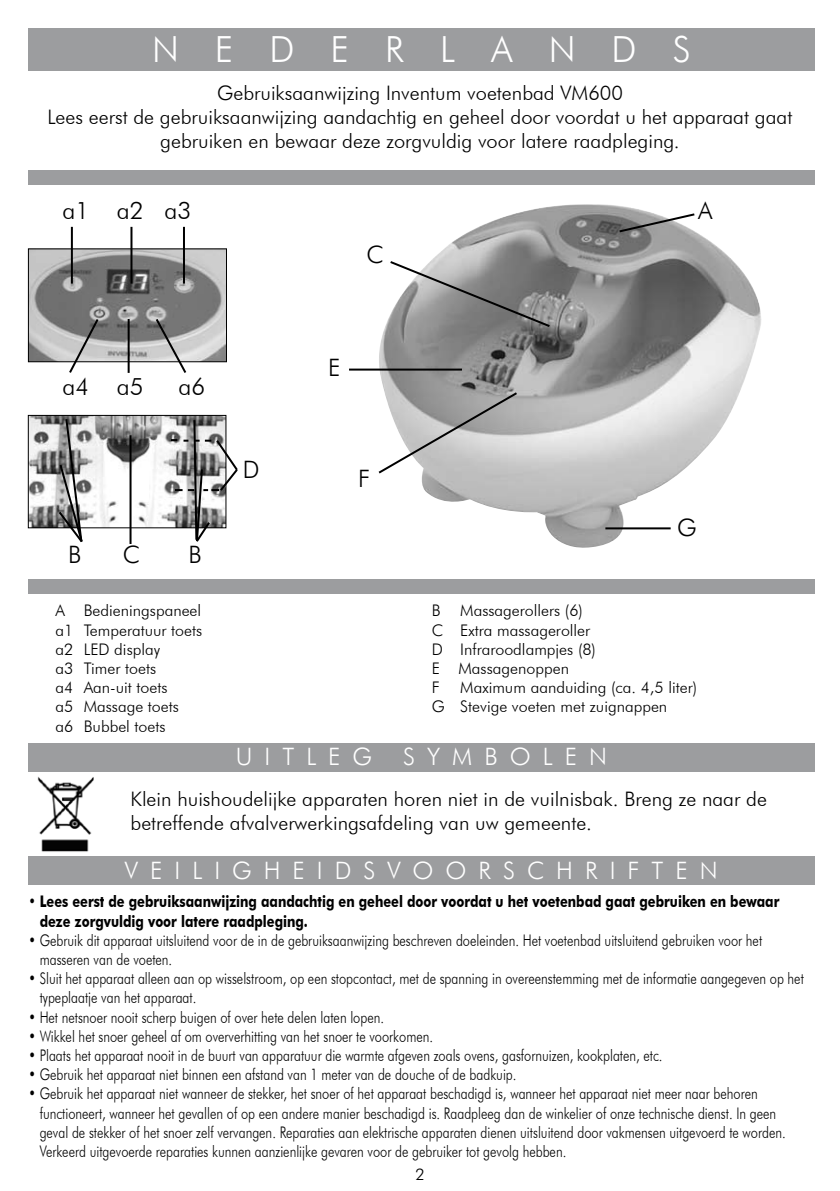
<style>
.page{position:relative;width:840px;height:1191px;background:#fff}
.page>*{position:absolute;margin:0;border:0;box-sizing:border-box;transform-origin:0 0}
.t1{font:300 36px "Futura BT";letter-spacing:1em;color:#fff}
.t2{font:300 24px "Futura BT";letter-spacing:.5em;color:#fff}
.t3{font:300 24px "Futura BT";color:#000}
.t4{font:300 20px/24px "Futura BT";color:#000;text-align:center}
.t5{font:300 16px/19.2px "Futura BT";color:#000;scale:.8 1}
.t6{font:300 16px/19.2px "Futura BT";color:#000}
.t7{font:700 16px/19.2px "Futura BT";color:#000;scale:.8 1}
</style>
<div class="page">
<img style="left:365px;top:204px;width:396px;height:344px">
<img style="left:30px;top:251px;width:195px;height:109px">
<div style="left:28px;top:249px;width:199px;height:113px;border:1px solid #000"></div>
<img style="left:30px;top:417px;width:194px;height:109px">
<div style="left:28px;top:415px;width:198px;height:113px;border:1px solid #000"></div>
<div style="left:28px;top:28px;width:786px;height:43px;background:#9c9d9f"></div>
<div style="left:28px;top:580px;width:786px;height:14px;background:#9c9d9f"></div>
<div style="left:28px;top:170px;width:786px;height:14px;background:#9c9d9f"></div>
<div style="left:28px;top:856px;width:786px;height:28px;background:#9c9d9f"></div>
<img style="left:37px;top:776px;width:56px;height:76px">
<div style="left:28px;top:743px;width:786px;height:28px;background:#9c9d9f"></div>
<hr style="left:71px;top:227px;width:2px;height:56px;background:#000">
<hr style="left:183px;top:227px;width:2px;height:56px;background:#000">
<hr style="left:130px;top:227px;width:2px;height:56px;background:#000">
<svg style="left:67px;top:317px;width:33px;height:56px"></svg>
<svg style="left:154px;top:317px;width:34px;height:56px"></svg>
<hr style="left:128px;top:319px;width:2px;height:54px;background:#000">
<svg style="left:57px;top:417px;width:27px;height:125px"></svg>
<hr style="left:129px;top:435px;width:2px;height:109px;background:#000">
<svg style="left:171px;top:418px;width:67px;height:124px"></svg>
<svg style="left:617px;top:212px;width:79px;height:22px"></svg>
<svg style="left:376px;top:390px;width:143px;height:85px"></svg>
<svg style="left:388px;top:259px;width:163px;height:70px"></svg>
<hr style="left:605px;top:527px;width:65px;height:2px;background:#000">
<hr style="left:349px;top:368px;width:112px;height:2px;background:#000">
<h1 class="t1" style="left:152px;top:28px;width:540px">NEDERLANDS</h1>
<p class="t4" style="left:48px;top:81px;width:745px">Gebruiksaanwijzing Inventum voetenbad VM600<br>Lees eerst de gebruiksaanwijzing aandachtig en geheel door voordat u het apparaat gaat gebruiken en bewaar deze zorgvuldig voor latere raadpleging.</p>
<h2 class="t3" style="left:62px;top:196px;width:130px">a1 a2 a3</h2>
<h2 class="t3" style="left:62px;top:372px;width:83px">a4 a5</h2>
<h2 class="t3" style="left:178px;top:372px;width:28px">a6</h2>
<h2 class="t3" style="left:68px;top:539px;width:15px">B</h2>
<h2 class="t3" style="left:123px;top:539px;width:19px">C</h2>
<h2 class="t3" style="left:188px;top:539px;width:15px">B</h2>
<p class="t6" style="left:55px;top:601px;width:148px">A Bedieningspaneel a1 Temperatuur toets a2 LED display<br>a3 Timer toets<br>a4 Aan-uit toets<br>a5 Massage toets<br>a6 Bubbel toets</p>
<h2 class="t3" style="left:243px;top:455px;width:18px">D</h2>
<h2 class="t3" style="left:366px;top:239px;width:19px">C</h2>
<h2 class="t3" style="left:328px;top:353px;width:14px">E</h2>
<h2 class="t3" style="left:358px;top:464px;width:14px">F</h2>
<h2 class="t3" style="left:697px;top:196px;width:16px">A</h2>
<h2 class="t3" style="left:677px;top:512px;width:21px">G</h2>
<p class="t6" style="left:431px;top:601px;width:165px">B Massagerollers (6)<br>C Extra massageroller<br>D Infraroodlampjes (8)<br>E Massagenoppen<br>F</p>
<p class="t6" style="left:431px;top:678px;width:266px;text-indent:28px">Maximum aanduiding (ca. 4,5 liter)<br>G Stevige voeten met zuignappen</p>
<h2 class="t2" style="left:236px;top:742px;width:138px">UITLEG</h2>
<h2 class="t2" style="left:403px;top:742px;width:205px">SYMBOLEN</h2>
<p class="t4" style="left:130px;top:787px;width:637px;text-align:left">Klein huishoudelijke apparaten horen niet in de vuilnisbak. Breng ze naar de betreffende afvalverwerkingsafdeling van uw gemeente.</p>
<h2 class="t2" style="left:125px;top:855px;width:594px">VEILIGHEIDSVOORSCHRIFTEN</h2>
<p class="t7" style="left:40px;top:892px;width:925px;text-indent:-11px">• Lees eerst de gebruiksaanwijzing aandachtig en geheel door voordat u het voetenbad gaat gebruiken en bewaar deze zorgvuldig voor latere raadpleging.</p>
<p class="t5" style="left:40px;top:930px;width:904px;text-indent:-11px">• Gebruik dit apparaat uitsluitend voor de in de gebruiksaanwijzing beschreven doeleinden. Het voetenbad uitsluitend gebruiken voor het masseren van de voeten.</p>
<p class="t5" style="left:40px;top:968px;width:956px;text-indent:-11px">• Sluit het apparaat alleen aan op wisselstroom, op een stopcontact, met de spanning in overeenstemming met de informatie aangegeven op het typeplaatje van het apparaat.</p>
<p class="t5" style="left:28px;top:1007px;width:446px">• Het netsnoer nooit scherp buigen of over hete delen laten lopen.</p>
<p class="t5" style="left:28px;top:1026px;width:507px">• Wikkel het snoer geheel af om oververhitting van het snoer te voorkomen.</p>
<p class="t5" style="left:28px;top:1045px;width:793px">• Plaats het apparaat nooit in de buurt van apparatuur die warmte afgeven zoals ovens, gasfornuizen, kookplaten, etc.</p>
<p class="t5" style="left:28px;top:1064px;width:611px">• Gebruik het apparaat niet binnen een afstand van 1 meter van de douche of de badkuip.</p>
<p class="t5" style="left:40px;top:1084px;width:933px;text-indent:-11px">• Gebruik het apparaat niet wanneer de stekker, het snoer of het apparaat beschadigd is, wanneer het apparaat niet meer naar behoren functioneert, wanneer het gevallen of op een andere manier beschadigd is. Raadpleeg dan de winkelier of onze technische dienst. In geen geval de stekker of het snoer zelf vervangen. Reparaties aan elektrische apparaten dienen uitsluitend door vakmensen uitgevoerd te worden.<br>Verkeerd uitgevoerde reparaties kunnen aanzienlijke gevaren voor de gebruiker tot gevolg hebben.</p>
<p class="t6" style="left:415px;top:1165px;width:11px">2</p>
</div>
